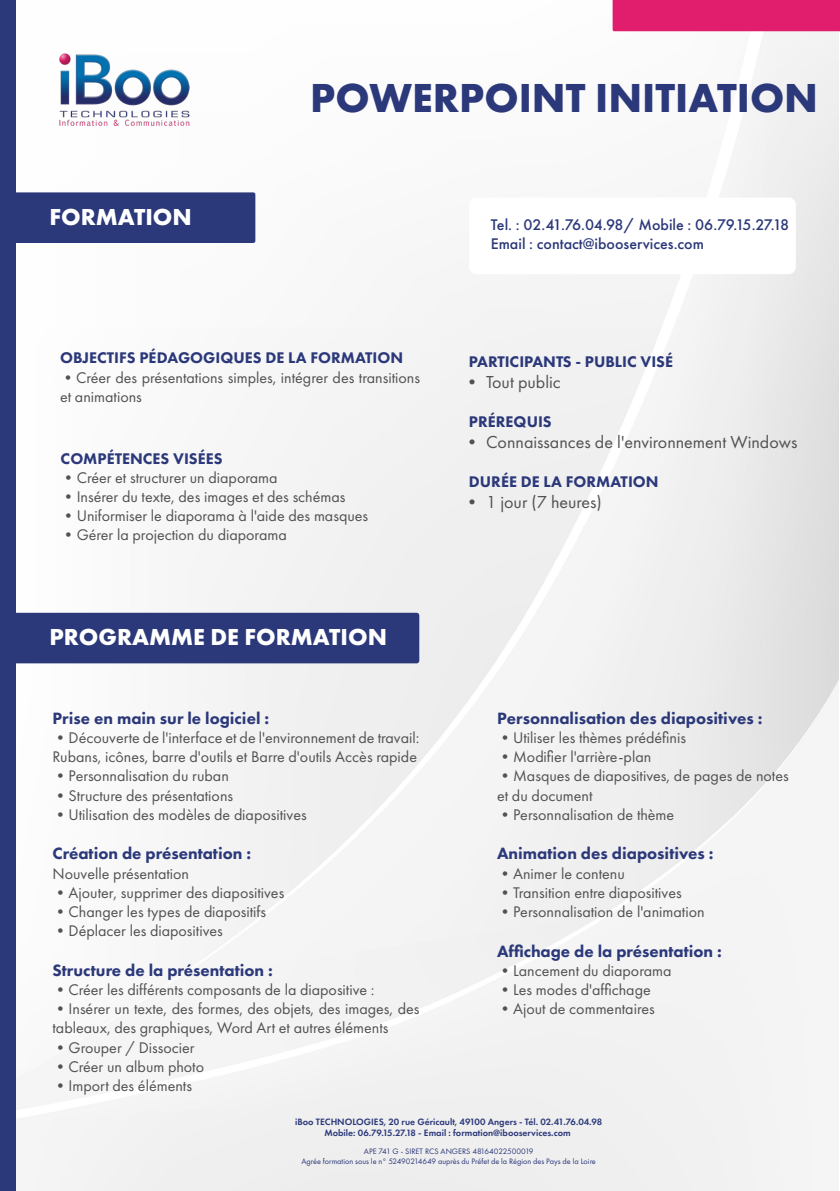
<style>
.page{position:relative;width:840px;height:1191px;background:#fff}
.page>*{position:absolute;margin:0;border:0;box-sizing:border-box;transform-origin:0 0}
.t1{font:700 42px "Futura PT";color:#2b387a}
.t2{font:700 24px "Futura PT";color:#fff}
.t3{font:18px "Futura PT";color:#515151}
.t4{font:800 17px "Futura PT";color:#2b387a}
.t5{font:16px/19.2px "Futura PT";color:#515151}
.t6{font:800 16px "Futura PT";color:#2b387a}
.t7{font:500 16px/19.2px "Futura PT";color:#2b387a}
.t8{font:600 9.6px/11.4px "Futura PT";color:#2b387a;text-align:center}
.t9{font:8.2px/9.8px "Futura PT";color:#2b387a;text-align:center}
</style>
<div class="page">
<div style="left:0;top:0;width:15px;height:1191px;background:#2b387a"></div>
<div style="left:612px;top:0;width:227px;height:31px;background:#e01e6d"></div>
<div style="left:15px;top:192px;width:240px;height:51px;background:#2b387a"></div>
<div style="left:15px;top:613px;width:404px;height:50px;background:#2b387a"></div>
<img style="left:59px;top:54px;width:131px;height:71px">
<h2 class="t2" style="left:49px;top:201px;width:144px">FORMATION</h2>
<h1 class="t1" style="left:310px;top:71px;width:509px">POWERPOINT INITIATION</h1>
<p class="t7" style="left:490px;top:215px;width:300px">Tel. : 02.41.76.04.98/ Mobile : 06.79.15.27.18<br>Email : contact@ibooservices.com</p>
<p class="t6" style="left:60px;top:348px;width:344px">OBJECTIFS PÉDAGOGIQUES DE LA FORMATION</p>
<p class="t5" style="left:60px;top:368px;width:361px">•Créer des présentations simples, intégrer des transitions et animations</p>
<p class="t6" style="left:61px;top:448px;width:163px">COMPÉTENCES VISÉES</p>
<p class="t5" style="left:61px;top:468px;width:218px">•Créer et structurer un diaporama</p>
<p class="t5" style="left:61px;top:487px;width:286px">•Insérer du texte, des images et des schémas</p>
<p class="t5" style="left:61px;top:506px;width:309px">•Uniformiser le diaporama à l'aide des masques</p>
<p class="t5" style="left:61px;top:525px;width:227px">•Gérer la projection du diaporama</p>
<h2 class="t2" style="left:49px;top:621px;width:339px">PROGRAMME DE FORMATION</h2>
<p class="t4" style="left:52px;top:707px;width:218px">Prise en main sur le logiciel :</p>
<p class="t5" style="left:52px;top:728px;width:368px">•Découverte de l'interface et de l'environnement de travail:<br>Rubans, icônes, barre d'outils et Barre d'outils Accès rapide</p>
<p class="t5" style="left:52px;top:766px;width:178px">•Personnalisation du ruban</p>
<p class="t5" style="left:52px;top:785px;width:182px">•Structure des présentations</p>
<p class="t5" style="left:52px;top:804px;width:255px">•Utilisation des modèles de diapositives</p>
<p class="t4" style="left:52px;top:843px;width:200px">Création de présentation :</p>
<p class="t5" style="left:52px;top:863px;width:138px">Nouvelle présentation</p>
<p class="t5" style="left:52px;top:882px;width:233px">•Ajouter, supprimer des diapositives</p>
<p class="t5" style="left:52px;top:902px;width:215px">•Changer les types de diapositifs</p>
<p class="t5" style="left:52px;top:921px;width:172px">•Déplacer les diapositives</p>
<p class="t4" style="left:52px;top:959px;width:222px">Structure de la présentation :</p>
<p class="t5" style="left:52px;top:980px;width:323px">•Créer les différents composants de la diapositive :</p>
<p class="t5" style="left:52px;top:999px;width:368px">•Insérer un texte, des formes, des objets, des images, des tableaux, des graphiques, Word Art et autres éléments</p>
<p class="t5" style="left:52px;top:1037px;width:143px">•Grouper / Dissocier</p>
<p class="t5" style="left:52px;top:1056px;width:153px">•Créer un album photo</p>
<p class="t5" style="left:52px;top:1076px;width:141px">•Import des éléments</p>
<p class="t6" style="left:468px;top:351px;width:205px">PARTICIPANTS - PUBLIC VISÉ</p>
<p class="t3" style="left:463px;top:371px;width:99px">• Tout public</p>
<p class="t6" style="left:468px;top:411px;width:84px">PRÉREQUIS</p>
<p class="t3" style="left:463px;top:431px;width:335px">• Connaissances de l'environnement Windows</p>
<p class="t6" style="left:468px;top:471px;width:191px">DURÉE DE LA FORMATION</p>
<p class="t3" style="left:463px;top:491px;width:140px">• 1 jour (7 heures)</p>
<p class="t4" style="left:497px;top:707px;width:267px">Personnalisation des diapositives :</p>
<p class="t5" style="left:497px;top:728px;width:190px">•Utiliser les thèmes prédéfinis</p>
<p class="t5" style="left:497px;top:747px;width:156px">•Modifier l'arrière-plan</p>
<p class="t5" style="left:497px;top:766px;width:293px">•Masques de diapositives, de pages de notes et du document</p>
<p class="t5" style="left:497px;top:804px;width:178px">•Personnalisation de thème</p>
<p class="t4" style="left:497px;top:843px;width:218px">Animation des diapositives :</p>
<p class="t5" style="left:497px;top:863px;width:129px">•Animer le contenu</p>
<p class="t5" style="left:497px;top:882px;width:186px">•Transition entre diapositives</p>
<p class="t5" style="left:497px;top:902px;width:209px">•Personnalisation de l'animation</p>
<p class="t4" style="left:497px;top:940px;width:226px">Affichage de la présentation :</p>
<p class="t5" style="left:497px;top:960px;width:176px">•Lancement du diaporama</p>
<p class="t5" style="left:497px;top:980px;width:155px">•Les modes d'affichage</p>
<p class="t5" style="left:497px;top:999px;width:159px">•Ajout de commentaires</p>
<p class="t8" style="left:295px;top:1115px;width:308px">iBoo TECHNOLOGIES, 20 rue Géricault, 49100 Angers - Tél. 02.41.76.04.98<br>Mobile: 06.79.15.27.18 - Email : formation@ibooservices.com</p>
<p class="t9" style="left:301px;top:1146px;width:295px">APE 741 G - SIRET RCS ANGERS 48164022500019<br>Agrée formation sous le n° 52490214649 auprès du Préfet de la Région des Pays de la Loire</p>
</div>
